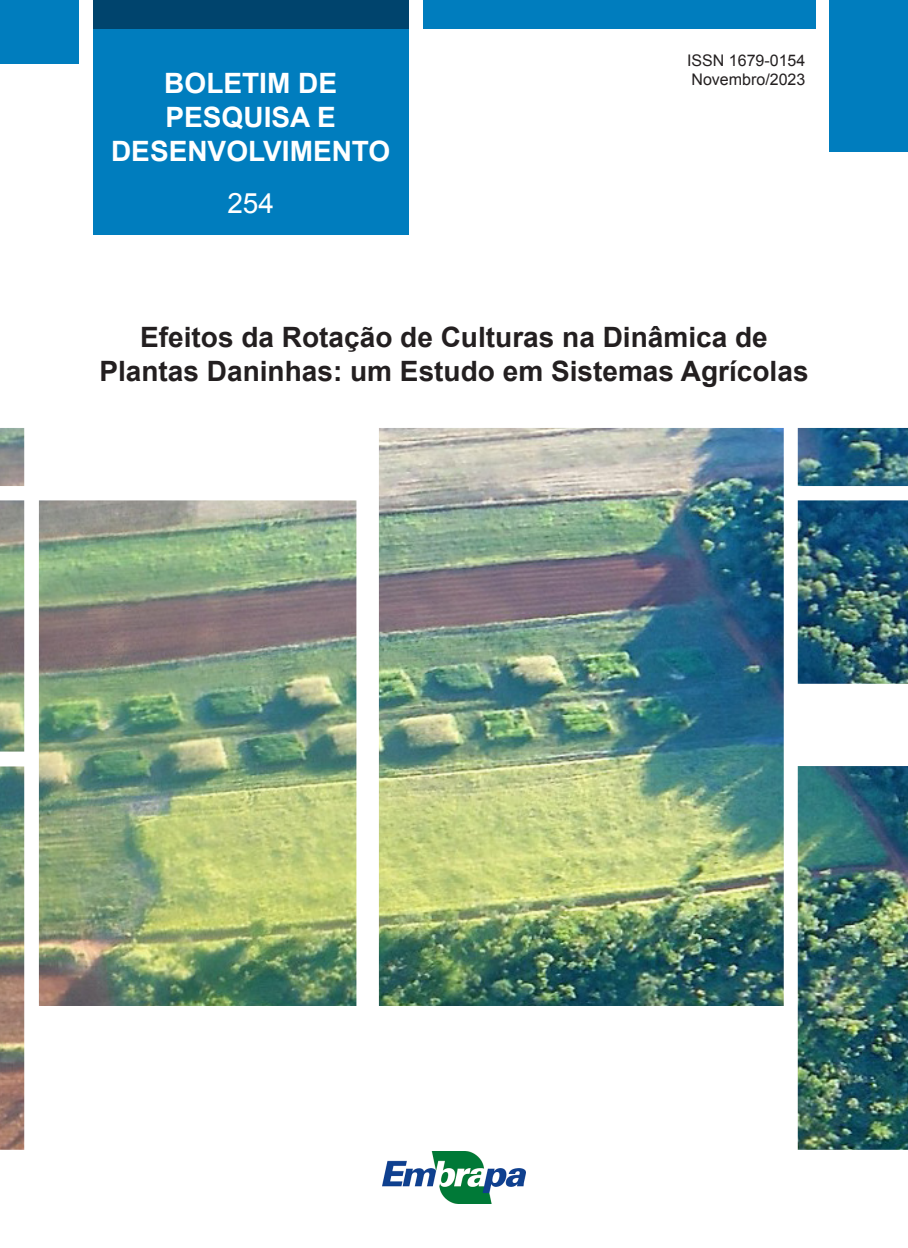
<style>
.page{position:relative;width:908px;height:1248px;background:#fff}
.page>*{position:absolute;margin:0;border:0;box-sizing:border-box;transform-origin:0 0}
.t1{font:700 28px/33.6px "Arial";color:#231f20;text-align:center}
.t2{font:700 28px/33.6px "Arial";color:#fff;text-align:center}
.t3{font:28px "Arial";color:#fff}
.t4{font:16px/19.2px "Arial";color:#231f20}
</style>
<div class="page">
<div style="left:0;top:0;width:79px;height:64px;background:#007dbe"></div>
<div style="left:829px;top:0;width:78px;height:152px;background:#007dbe"></div>
<div style="left:93px;top:0;width:315px;height:234px;background:#007dbe"></div>
<div style="left:422px;top:0;width:392px;height:28px;background:#007dbe"></div>
<div style="left:93px;top:0;width:315px;height:28px;background:#00446d"></div>
<img style="left:383px;top:1151px;width:142px;height:52px">
<img style="left:0;top:428px;width:907px;height:721px">
<p class="t2" style="left:111px;top:68px;width:281px">BOLETIM DE<br>PESQUISA E<br>DESENVOLVIMENTO</p>
<p class="t3" style="left:227px;top:185px;width:48px">254</p>
<p class="t4" style="left:686px;top:51px;width:120px">ISSN 1679-0154<br>Novembro/2023</p>
<p class="t1" style="left:99px;top:321px;width:710px">Efeitos da Rotação de Culturas na Dinâmica de<br>Plantas Daninhas: um Estudo em Sistemas Agrícolas</p>
</div>
